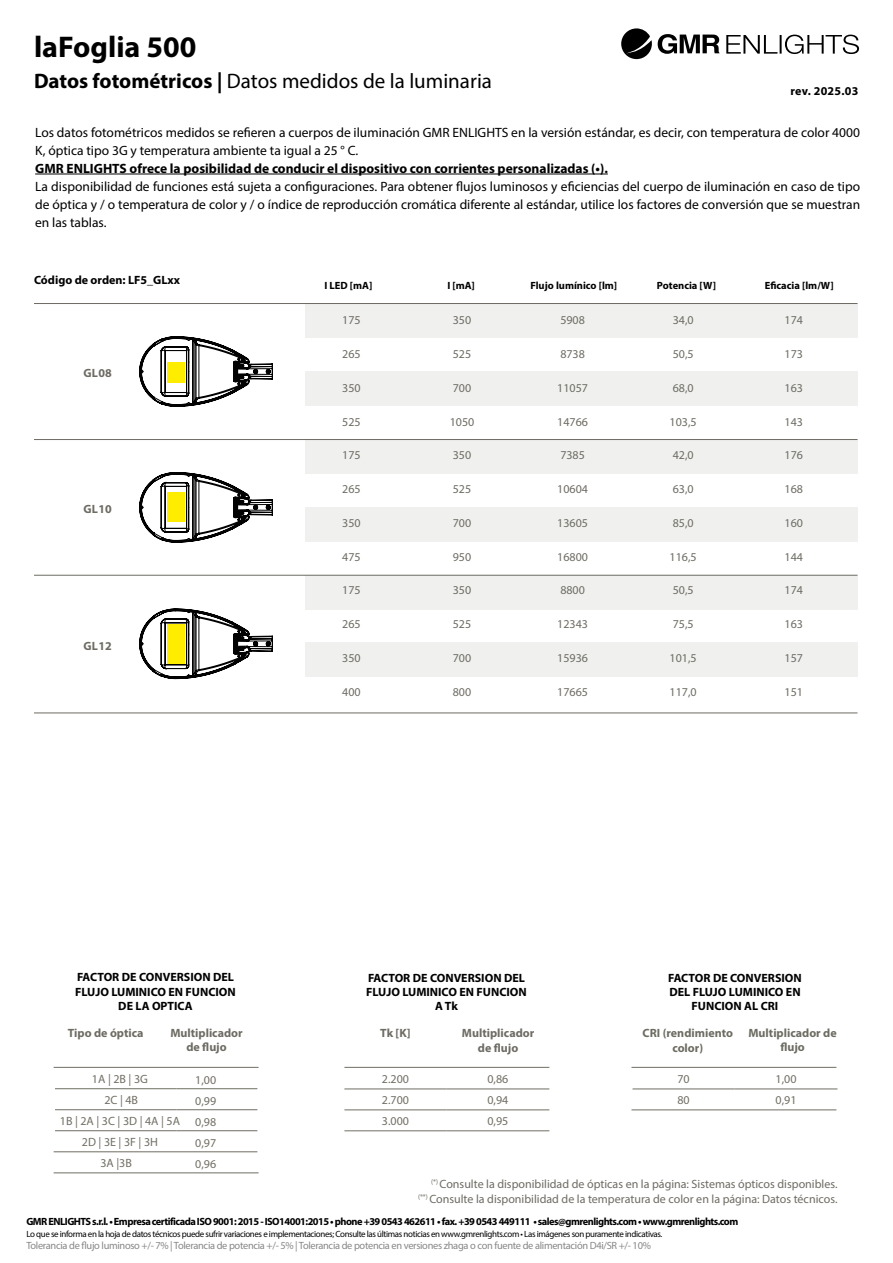
<style>
.page{position:relative;width:893px;height:1263px;background:#fff}
.page>*{position:absolute;margin:0;border:0;box-sizing:border-box;transform-origin:0 0}
.t1{font:700 30px "Myriad Pro";color:#000}
.t2{font:21px "Myriad Pro";color:#000}
.t3{font:13.5px/18px "Myriad Pro";color:#000}
.t4{font:700 13.5px "Myriad Pro";color:#000}
.t5{font:12px/14.4px "Myriad Pro";color:#6d6b63;text-align:right}
.t6{font:700 12px/14.4px "Myriad Pro";color:#000;text-align:center}
.t7{font:12px/21px "Myriad Pro";color:#716e64;text-align:justify}
.t8{font:700 12px/14.4px "Myriad Pro";color:#6d6b63;text-align:center}
.t9{font:700 12px/14.4px "Myriad Pro";color:#6d6c62;text-align:center}
.t10{font:700 12px "Myriad Pro";letter-spacing:.02em;color:#000}
.t11{font:700 10.5px "Myriad Pro";letter-spacing:-.05em;color:#000}
.t12{font:10.5px "Myriad Pro";letter-spacing:-.03em;color:#878787}
.t13{font:700 10.5px "Myriad Pro";color:#000}
.t14{font:9px "Myriad Pro";letter-spacing:-.04em;color:#000}
.s1{font-weight:700}
</style>
<div class="page">
<svg style="left:621px;top:28px;width:31px;height:31px"></svg>
<svg style="left:658px;top:34px;width:61px;height:20px"></svg>
<svg style="left:726px;top:35px;width:133px;height:19px"></svg>
<hr style="left:34px;top:439px;width:823px;height:1px;background:#6c6a63">
<hr style="left:34px;top:575px;width:823px;height:1px;background:#6c6a63">
<hr style="left:34px;top:712px;width:823px;height:1px;background:#6d6b63">
<hr style="left:34px;top:303px;width:823px;height:1px;background:#6d6b63">
<svg style="left:139px;top:337px;width:134px;height:69px"></svg>
<div style="left:305px;top:371px;width:552px;height:35px;background:#f0f0ef"></div>
<div style="left:305px;top:439px;width:552px;height:35px;background:#f0f0ef"></div>
<div style="left:305px;top:507px;width:552px;height:34px;background:#f0f0ef"></div>
<div style="left:305px;top:575px;width:552px;height:34px;background:#f0f0ef"></div>
<div style="left:305px;top:303px;width:552px;height:35px;background:#f0f0ef"></div>
<div style="left:305px;top:642px;width:552px;height:35px;background:#f0f0ef"></div>
<svg style="left:139px;top:472px;width:134px;height:70px"></svg>
<svg style="left:139px;top:609px;width:134px;height:70px"></svg>
<hr style="left:344px;top:1089px;width:102px;height:1px;background:#6f6d63">
<hr style="left:446px;top:1089px;width:103px;height:1px;background:#6f6d63">
<hr style="left:632px;top:1089px;width:103px;height:1px;background:#6f6d63">
<hr style="left:735px;top:1089px;width:102px;height:1px;background:#6f6d63">
<hr style="left:344px;top:1067px;width:205px;height:1px;background:#716e64">
<hr style="left:631px;top:1067px;width:205px;height:1px;background:#716e64">
<hr style="left:631px;top:1109px;width:205px;height:1px;background:#716e64">
<hr style="left:55px;top:1109px;width:121px;height:1px;background:#6f6d63">
<hr style="left:176px;top:1109px;width:81px;height:1px;background:#6f6d63">
<hr style="left:55px;top:1130px;width:121px;height:1px;background:#6f6d63">
<hr style="left:176px;top:1130px;width:81px;height:1px;background:#6f6d63">
<hr style="left:55px;top:1088px;width:121px;height:1px;background:#6f6d63">
<hr style="left:176px;top:1088px;width:81px;height:1px;background:#6f6d63">
<hr style="left:54px;top:1067px;width:205px;height:1px;background:#716e64">
<hr style="left:54px;top:1172px;width:205px;height:1px;background:#716e64">
<hr style="left:54px;top:1151px;width:203px;height:1px;background:#6f6d63">
<hr style="left:344px;top:1130px;width:102px;height:1px;background:#716e64">
<hr style="left:446px;top:1130px;width:103px;height:1px;background:#716e64">
<hr style="left:344px;top:1109px;width:102px;height:1px;background:#6f6d63">
<hr style="left:446px;top:1109px;width:103px;height:1px;background:#6f6d63">
<hr style="left:35px;top:174px;width:573px;height:1px;background:#000">
<h1 class="t1" style="left:34px;top:27px;width:164px">laFoglia 500</h1>
<h2 class="t2" style="left:34px;top:68px;width:460px"><span class="s1">Datos fotométricos |</span> Datos medidos de la luminaria</h2>
<p class="t10" style="left:790px;top:83px;width:69px">rev. 2025.03</p>
<p class="t3" style="left:35px;top:123px;width:826px">Los datos fotométricos medidos se refieren a cuerpos de iluminación GMR ENLIGHTS en la versión estándar, es decir, con temperatura de color 4000<br>K, óptica tipo 3G y temperatura ambiente ta igual a 25 ° C.</p>
<p class="t4" style="left:35px;top:159px;width:574px">GMR ENLIGHTS ofrece la posibilidad de conducir el dispositivo con corrientes personalizadas (•).</p>
<p class="t3" style="left:35px;top:177px;width:826px;text-align:justify">La disponibilidad de funciones está sujeta a configuraciones. Para obtener flujos luminosos y eficiencias del cuerpo de iluminación en caso de tipo de óptica y / o temperatura de color y / o índice de reproducción cromática diferente al estándar, utilice los factores de conversión que se muestran en las tablas.</p>
<p class="t6" style="left:34px;top:272px;width:147px">Código de orden: LF5_GLxx</p>
<p class="t8" style="left:83px;top:366px;width:30px">GL08</p>
<p class="t8" style="left:83px;top:502px;width:30px">GL10</p>
<p class="t8" style="left:83px;top:638px;width:30px">GL12</p>
<p class="t11" style="left:324px;top:278px;width:49px">I LED [mA]</p>
<p class="t11" style="left:447px;top:278px;width:29px">I [mA]</p>
<p class="t13" style="left:530px;top:278px;width:88px">Flujo lumínico [lm]</p>
<p class="t13" style="left:657px;top:278px;width:61px">Potencia [W]</p>
<p class="t13" style="left:765px;top:278px;width:70px">Eficacia [lm/W]</p>
<p class="t5" style="left:342px;top:313px;width:20px">175</p>
<p class="t5" style="left:342px;top:347px;width:20px">265</p>
<p class="t5" style="left:342px;top:380px;width:20px">350</p>
<p class="t5" style="left:342px;top:414px;width:20px">525</p>
<p class="t5" style="left:342px;top:448px;width:20px">175</p>
<p class="t5" style="left:342px;top:482px;width:20px">265</p>
<p class="t5" style="left:342px;top:515px;width:20px">350</p>
<p class="t5" style="left:342px;top:549px;width:20px">475</p>
<p class="t5" style="left:342px;top:583px;width:20px">175</p>
<p class="t5" style="left:342px;top:617px;width:20px">265</p>
<p class="t5" style="left:342px;top:650px;width:20px">350</p>
<p class="t5" style="left:342px;top:684px;width:20px">400</p>
<p class="t5" style="left:453px;top:313px;width:20px">350</p>
<p class="t5" style="left:453px;top:347px;width:20px">525</p>
<p class="t5" style="left:453px;top:380px;width:20px">700</p>
<p class="t5" style="left:450px;top:414px;width:26px">1050</p>
<p class="t5" style="left:453px;top:448px;width:20px">350</p>
<p class="t5" style="left:453px;top:482px;width:20px">525</p>
<p class="t5" style="left:453px;top:515px;width:20px">700</p>
<p class="t5" style="left:453px;top:549px;width:20px">950</p>
<p class="t5" style="left:453px;top:583px;width:20px">350</p>
<p class="t5" style="left:453px;top:617px;width:20px">525</p>
<p class="t5" style="left:453px;top:650px;width:20px">700</p>
<p class="t5" style="left:453px;top:684px;width:20px">800</p>
<p class="t5" style="left:560px;top:313px;width:26px">5908</p>
<p class="t5" style="left:560px;top:347px;width:26px">8738</p>
<p class="t5" style="left:557px;top:380px;width:32px">11057</p>
<p class="t5" style="left:557px;top:414px;width:32px">14766</p>
<p class="t5" style="left:560px;top:448px;width:26px">7385</p>
<p class="t5" style="left:557px;top:482px;width:32px">10604</p>
<p class="t5" style="left:557px;top:515px;width:32px">13605</p>
<p class="t5" style="left:557px;top:549px;width:32px">16800</p>
<p class="t5" style="left:560px;top:583px;width:26px">8800</p>
<p class="t5" style="left:557px;top:617px;width:32px">12343</p>
<p class="t5" style="left:557px;top:650px;width:32px">15936</p>
<p class="t5" style="left:557px;top:684px;width:32px">17665</p>
<p class="t5" style="left:673px;top:313px;width:22px">34,0</p>
<p class="t5" style="left:673px;top:347px;width:22px">50,5</p>
<p class="t5" style="left:673px;top:380px;width:22px">68,0</p>
<p class="t5" style="left:670px;top:414px;width:29px">103,5</p>
<p class="t5" style="left:673px;top:448px;width:22px">42,0</p>
<p class="t5" style="left:673px;top:482px;width:22px">63,0</p>
<p class="t5" style="left:673px;top:515px;width:22px">85,0</p>
<p class="t5" style="left:670px;top:549px;width:29px">116,5</p>
<p class="t5" style="left:673px;top:583px;width:22px">50,5</p>
<p class="t5" style="left:673px;top:617px;width:22px">75,5</p>
<p class="t5" style="left:670px;top:650px;width:29px">101,5</p>
<p class="t5" style="left:670px;top:684px;width:29px">117,0</p>
<p class="t5" style="left:784px;top:313px;width:20px">174</p>
<p class="t5" style="left:784px;top:347px;width:20px">173</p>
<p class="t5" style="left:784px;top:380px;width:20px">163</p>
<p class="t5" style="left:784px;top:414px;width:20px">143</p>
<p class="t5" style="left:784px;top:448px;width:20px">176</p>
<p class="t5" style="left:784px;top:482px;width:20px">168</p>
<p class="t5" style="left:784px;top:515px;width:20px">160</p>
<p class="t5" style="left:784px;top:549px;width:20px">144</p>
<p class="t5" style="left:784px;top:583px;width:20px">174</p>
<p class="t5" style="left:784px;top:617px;width:20px">163</p>
<p class="t5" style="left:784px;top:650px;width:20px">157</p>
<p class="t5" style="left:784px;top:684px;width:20px">151</p>
<p class="t6" style="left:75px;top:970px;width:162px">FACTOR DE CONVERSION DEL<br>FLUJO LUMINICO EN FUNCION<br>DE LA OPTICA</p>
<p class="t8" style="left:68px;top:1025px;width:77px">Tipo de óptica</p>
<p class="t8" style="left:170px;top:1025px;width:74px">Multiplicador de flujo</p>
<p class="t8" style="left:380px;top:1025px;width:32px">Tk [K]</p>
<p class="t8" style="left:462px;top:1025px;width:74px">Multiplicador de flujo</p>
<p class="t9" style="left:643px;top:1025px;width:92px">CRI (rendimiento color)</p>
<p class="t9" style="left:748px;top:1025px;width:90px">Multiplicador de flujo</p>
<p class="t6" style="left:366px;top:970px;width:162px">FACTOR DE CONVERSION DEL<br>FLUJO LUMINICO EN FUNCION<br>A Tk</p>
<p class="t6" style="left:668px;top:970px;width:135px">FACTOR DE CONVERSION<br>DEL FLUJO LUMINICO EN<br>FUNCION AL CRI</p>
<p class="t7" style="left:92px;top:1068px;width:57px">1A | 2B | 3G</p>
<p class="t7" style="left:104px;top:1089px;width:35px">2C | 4B</p>
<p class="t7" style="left:60px;top:1110px;width:122px">1B | 2A | 3C | 3D | 4A | 5A</p>
<p class="t7" style="left:82px;top:1131px;width:78px">2D | 3E | 3F | 3H</p>
<p class="t7" style="left:100px;top:1152px;width:33px">3A |3B</p>
<p class="t7" style="left:195px;top:1069px;width:22px">1,00<br>0,99<br>0,98<br>0,97<br>0,96</p>
<p class="t7" style="left:382px;top:1068px;width:29px">2.200<br>2.700<br>3.000</p>
<p class="t7" style="left:487px;top:1068px;width:22px">0,86<br>0,94<br>0,95</p>
<p class="t7" style="left:677px;top:1068px;width:14px">70</p>
<p class="t7" style="left:775px;top:1068px;width:22px">1,00</p>
<p class="t7" style="left:677px;top:1089px;width:14px">80</p>
<p class="t7" style="left:775px;top:1089px;width:22px">0,91</p>
<p class="t5" style="left:418px;top:1177px;width:421px"><sup>(*)</sup> Consulte la disponibilidad de ópticas en la página: Sistemas ópticos disponibles.<br><sup>(**)</sup> Consulte la disponibilidad de la temperatura de color en la página: Datos técnicos.</p>
<p class="t11" style="left:26px;top:1215px;width:713px">GMR ENLIGHTS s.r.l. • Empresa certificada ISO 9001: 2015 - ISO14001:2015 • phone +39 0543 462611 • fax. +39 0543 449111 • sales@gmrenlights.com • www.gmrenlights.com</p>
<p class="t14" style="left:26px;top:1228px;width:638px">Lo que se informa en la hoja de datos técnicos puede sufrir variaciones e implementaciones; Consulte las últimas noticias en www.gmrenlights.com • Las imágenes son puramente indicativas.</p>
<p class="t12" style="left:26px;top:1239px;width:626px">Tolerancia de flujo luminoso +/- 7% | Tolerancia de potencia +/- 5% | Tolerancia de potencia en versiones zhaga o con fuente de alimentación D4i/SR +/- 10%</p>
</div>
